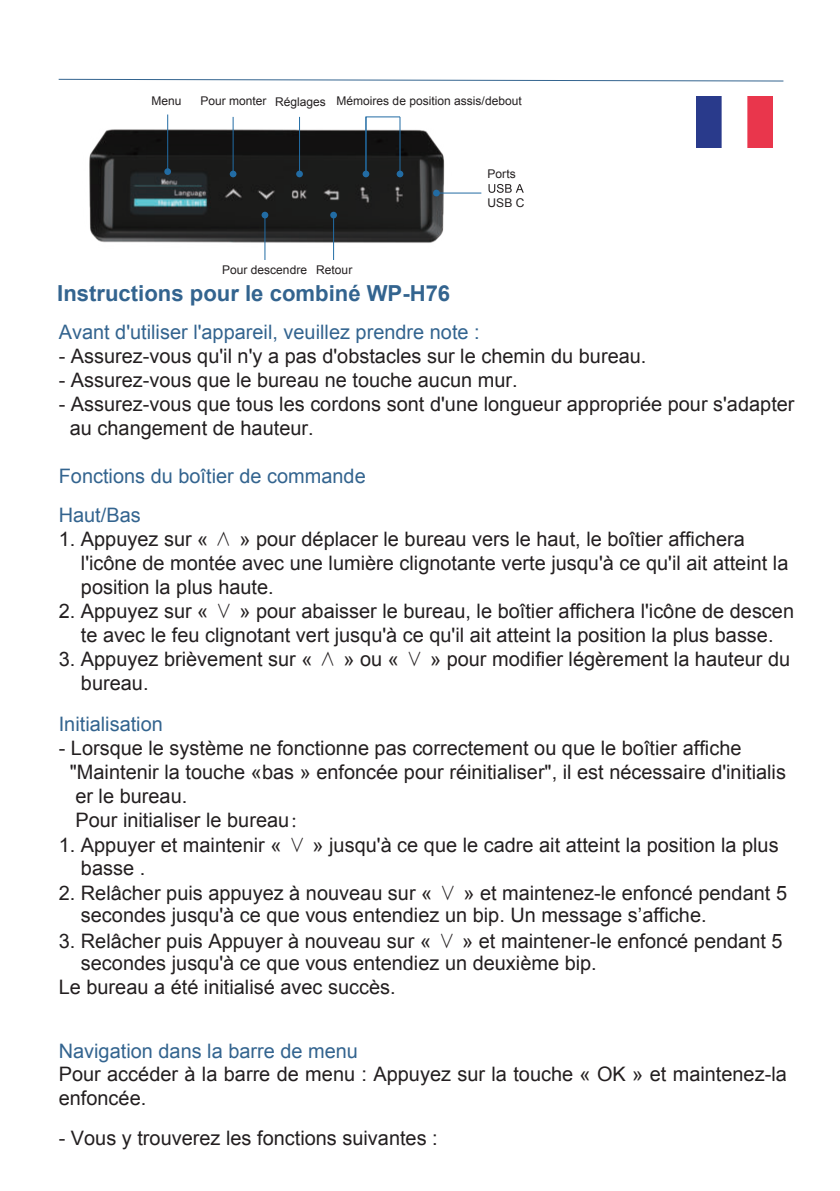
<style>
.page{position:relative;width:840px;height:1191px;background:#fff}
.page>*{position:absolute;margin:0;border:0;box-sizing:border-box;transform-origin:0 0}
.t1{font:700 22px "Arial";color:#33648f}
.t2{font:20px/24px "Arial";color:#231f20}
.t3{font:20px/39.4px "Arial";color:#33648f}
.t4{font:12px "Arial";color:#231f20}
.s1{font-family:"Adobe Song Std";font-weight:300}
</style>
<div class="page">
<img style="left:696px;top:97px;width:76px;height:51px">
<svg style="left:58px;top:78px;width:726px;height:4px"></svg>
<img style="left:59px;top:78px;width:405px;height:182px">
<div style="left:164px;top:168px;width:7px;height:7px;background:#226ca4;border-radius:50%"></div>
<hr style="left:167px;top:114px;width:1px;height:60px;background:#226ca4">
<svg style="left:230px;top:171px;width:6px;height:6px"></svg>
<hr style="left:232px;top:117px;width:1px;height:59px;background:#226ca4">
<div style="left:296px;top:171px;width:7px;height:6px;background:#226ca4;border-radius:50%"></div>
<hr style="left:299px;top:117px;width:1px;height:59px;background:#226ca4">
<div style="left:261px;top:212px;width:7px;height:6px;background:#226ca4;border-radius:50%"></div>
<hr style="left:264px;top:215px;width:1px;height:45px;background:#226ca4">
<div style="left:330px;top:212px;width:7px;height:6px;background:#226ca4;border-radius:50%"></div>
<hr style="left:333px;top:215px;width:1px;height:45px;background:#226ca4">
<svg style="left:433px;top:190px;width:6px;height:6px"></svg>
<hr style="left:436px;top:192px;width:45px;height:1px;background:#226ca4">
<svg style="left:488px;top:184px;width:35px;height:9px"></svg>
<svg style="left:365px;top:116px;width:36px;height:61px"></svg>
<div style="left:362px;top:171px;width:7px;height:6px;background:#226ca4;border-radius:50%"></div>
<hr style="left:365px;top:117px;width:1px;height:59px;background:#226ca4">
<div style="left:396px;top:171px;width:7px;height:6px;background:#226ca4;border-radius:50%"></div>
<hr style="left:399px;top:117px;width:1px;height:59px;background:#226ca4">
<p class="t4" style="left:151px;top:97px;width:32px">Menu</p>
<p class="t4" style="left:200px;top:97px;width:68px">Pour monter</p>
<p class="t4" style="left:275px;top:96px;width:248px">Réglages Mémoires de position assis/debout</p>
<p class="t4" style="left:487px;top:169px;width:30px">Ports</p>
<p class="t4" style="left:487px;top:198px;width:38px">USB C</p>
<p class="t4" style="left:222px;top:265px;width:132px">Pour descendre Retour</p>
<p class="t1" style="left:57px;top:285px;width:394px">Instructions pour le combiné WP-H76</p>
<p class="t3" style="left:59px;top:314px;width:422px">Avant d'utiliser l'appareil, veuillez prendre note :</p>
<p class="t2" style="left:59px;top:346px;width:589px">- Assurez-vous qu'il n'y a pas d'obstacles sur le chemin du bureau.</p>
<p class="t2" style="left:59px;top:370px;width:460px">- Assurez-vous que le bureau ne touche aucun mur.</p>
<p class="t2" style="left:70px;top:394px;width:725px;text-indent:-11px">- Assurez-vous que tous les cordons sont d'une longueur appropriée pour s'adapter au changement de hauteur.</p>
<p class="t3" style="left:59px;top:458px;width:308px">Fonctions du boîtier de commande<br>Haut/Bas</p>
<p class="t2" style="left:81px;top:529px;width:708px;text-indent:-22px">1. Appuyez sur « <span class="s1">∧</span> » pour déplacer le bureau vers le haut, le boîtier affichera l'icône de montée avec une lumière clignotante verte jusqu'à ce qu'il ait atteint la position la plus haute.</p>
<p class="t2" style="left:59px;top:600px;width:736px;text-align:center">2. Appuyez sur « <span class="s1">∨</span> » pour abaisser le bureau, le boîtier affichera l'icône de descen te avec le feu clignotant vert jusqu'à ce qu'il ait atteint la position la plus basse.</p>
<p class="t2" style="left:81px;top:648px;width:710px;text-indent:-22px">3. Appuyez brièvement sur « <span class="s1">∧</span> » ou « <span class="s1">∨</span> » pour modifier légèrement la hauteur du bureau.</p>
<p class="t3" style="left:59px;top:706px;width:106px">Initialisation</p>
<p class="t2" style="left:70px;top:738px;width:717px;text-indent:-11px">- Lorsque le système ne fonctionne pas correctement ou que le boîtier affiche "Maintenir la touche «bas » enfoncée pour réinitialiser", il est nécessaire d'initialis er le bureau.<br>Pour initialiser le bureau<span class="s1">：</span></p>
<p class="t2" style="left:81px;top:833px;width:698px;line-height:22.6px;text-indent:-22px">1. Appuyer et maintenir « <span class="s1">∨</span> » jusqu'à ce que le cadre ait atteint la position la plus basse .</p>
<p class="t2" style="left:81px;top:881px;width:707px;line-height:22.6px;text-indent:-22px">2. Relâcher puis appuyez à nouveau sur « <span class="s1">∨</span> » et maintenez-le enfoncé pendant 5 secondes jusqu'à ce que vous entendiez un bip. Un message s’affiche.</p>
<p class="t2" style="left:59px;top:928px;width:725px">3. Relâcher puis Appuyer à nouveau sur « <span class="s1">∨</span> » et maintener-le enfoncé pendant 5</p>
<p class="t2" style="left:81px;top:953px;width:517px">secondes jusqu'à ce que vous entendiez un deuxième bip.</p>
<p class="t2" style="left:59px;top:977px;width:338px">Le bureau a été initialisé avec succès.</p>
<p class="t3" style="left:59px;top:1032px;width:300px">Navigation dans la barre de menu</p>
<p class="t2" style="left:59px;top:1064px;width:729px">Pour accéder à la barre de menu : Appuyez sur la touche « OK » et maintenez-la enfoncée.</p>
<p class="t2" style="left:59px;top:1127px;width:380px">- Vous y trouverez les fonctions suivantes :</p>
</div>
